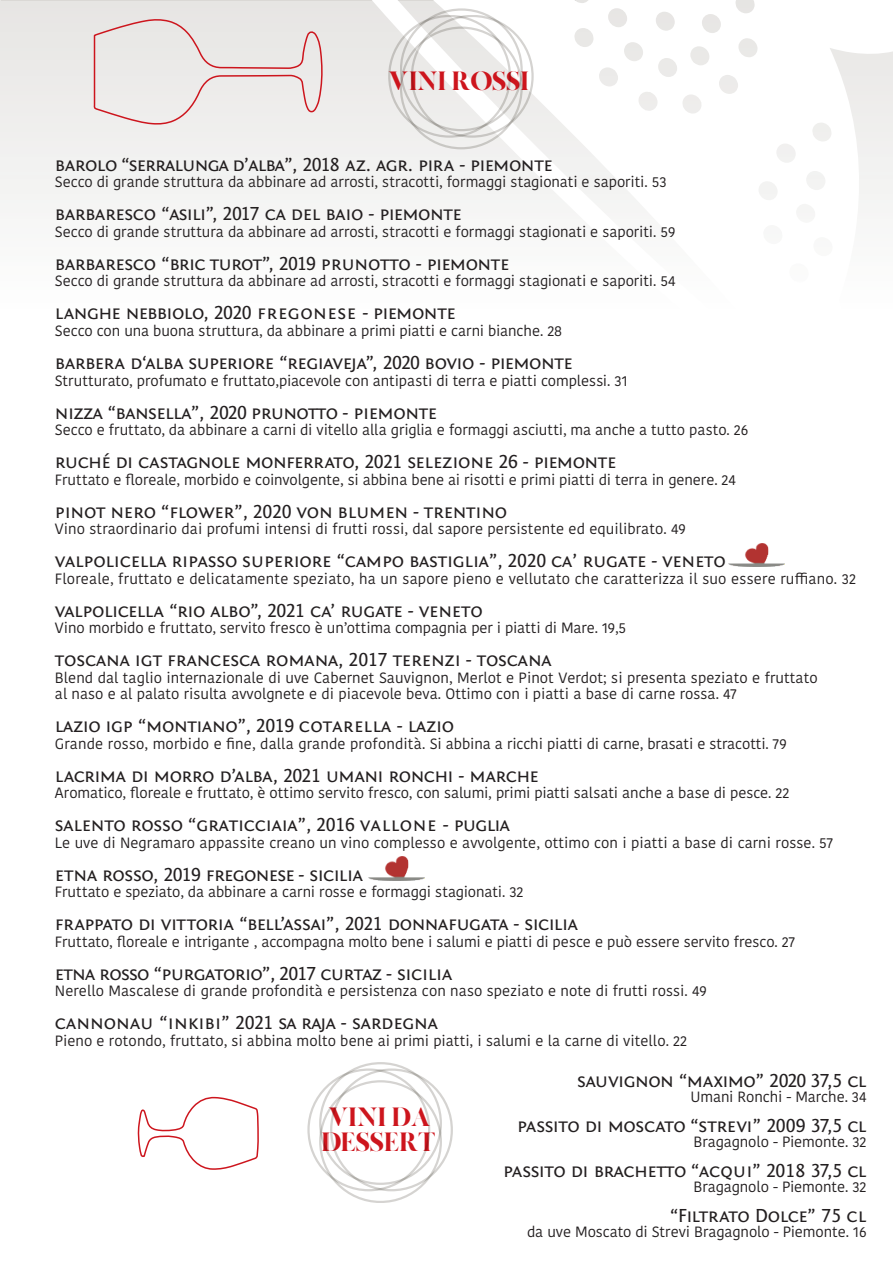
<style>
.page{position:relative;width:893px;height:1263px;background:#fff}
.page>*{position:absolute;margin:0;border:0;box-sizing:border-box;transform-origin:0 0}
.t1{font:900 26.4px/24.8px "MADE Canvas";letter-spacing:-.01em;color:#cd151d}
.t2{font:19.8px "Fontin Sans Small Caps";letter-spacing:-.02em;color:#231f20}
.t3{font:19.8px "Fontin Sans Small Caps";letter-spacing:-.045em;color:#231f20}
.t4{font:19.8px "Fontin Sans Small Caps";letter-spacing:-.04em;color:#231f20}
.t5{font:14.85px/16.5px "Kohinoor Devanagari";color:#231f20}
</style>
<div class="page">
<div style="left:0;top:0;width:893px;height:578px;background:linear-gradient(to bottom,#eaeae8,#fff)"></div>
<svg style="left:252px;top:0;width:641px;height:438px"></svg>
<div style="left:400px;top:9px;width:122px;height:122px;border:2px solid #95928b;border-radius:50%"></div>
<div style="left:411px;top:15px;width:122px;height:122px;border:2px solid #95928b;border-radius:50%"></div>
<div style="left:93px;top:17px;width:229px;height:109px;background:#ebeae8"></div>
<div style="left:319px;top:1062px;width:123px;height:123px;border:2px solid #95928b;border-radius:50%"></div>
<div style="left:330px;top:1069px;width:123px;height:122px;border:2px solid #95928b;border-radius:50%"></div>
<svg style="left:138px;top:1096px;width:121px;height:74px"></svg>
<img style="left:728px;top:543px;width:57px;height:24px">
<img style="left:369px;top:857px;width:56px;height:23px">
<h1 class="t1" style="left:388px;top:71px;width:143px">VINI ROSSI</h1>
<h2 class="t3" style="left:55px;top:154px;width:499px">barolo “serralunga d’alba”, 2018 az. agr. pira - piemonte</h2>
<p class="t5" style="left:55px;top:174px;width:613px">Secco di grande struttura da abbinare ad arrosti, stracotti, formaggi stagionati e saporiti. 53</p>
<h2 class="t2" style="left:55px;top:203px;width:408px">barbaresco “asili”, 2017 ca del baio - piemonte</h2>
<p class="t5" style="left:55px;top:224px;width:622px">Secco di grande struttura da abbinare ad arrosti, stracotti e formaggi stagionati e saporiti. 59</p>
<h2 class="t2" style="left:55px;top:253px;width:456px">barbaresco “bric turot”, 2019 prunotto - piemonte</h2>
<p class="t5" style="left:55px;top:273px;width:622px">Secco di grande struttura da abbinare ad arrosti, stracotti e formaggi stagionati e saporiti. 54</p>
<h2 class="t2" style="left:55px;top:302px;width:402px">langhe nebbiolo, 2020 fregonese - piemonte</h2>
<p class="t5" style="left:55px;top:323px;width:509px">Secco con una buona struttura, da abbinare a primi piatti e carni bianche. 28</p>
<h2 class="t2" style="left:55px;top:352px;width:520px">barbera d‘alba superiore “regiaveja”, 2020 bovio - piemonte</h2>
<p class="t5" style="left:55px;top:372px;width:574px">Strutturato, profumato e fruttato,piacevole con antipasti di terra e piatti complessi. 31</p>
<h2 class="t2" style="left:55px;top:401px;width:384px">nizza “bansella”, 2020 prunotto - piemonte</h2>
<p class="t5" style="left:55px;top:422px;width:695px">Secco e fruttato, da abbinare a carni di vitello alla griglia e formaggi asciutti, ma anche a tutto pasto. 26</p>
<h2 class="t2" style="left:55px;top:451px;width:563px">ruché di castagnole monferrato, 2021 selezione 26 - piemonte</h2>
<p class="t5" style="left:55px;top:471px;width:682px">Fruttato e floreale, morbido e coinvolgente, si abbina bene ai risotti e primi piatti di terra in genere. 24</p>
<h2 class="t2" style="left:55px;top:500px;width:454px">pinot nero “flower”, 2020 von blumen - trentino</h2>
<p class="t5" style="left:55px;top:521px;width:632px">Vino straordinario dai profumi intensi di frutti rossi, dal sapore persistente ed equilibrato. 49</p>
<h2 class="t2" style="left:55px;top:550px;width:672px">valpolicella ripasso superiore “campo bastiglia”, 2020 ca’ rugate - veneto</h2>
<p class="t5" style="left:55px;top:570px;width:803px">Floreale, fruttato e delicatamente speziato, ha un sapore pieno e vellutato che caratterizza il suo essere ruffiano. 32</p>
<h2 class="t2" style="left:55px;top:599px;width:429px">valpolicella “rio albo”, 2021 ca’ rugate - veneto</h2>
<p class="t5" style="left:55px;top:620px;width:572px">Vino morbido e fruttato, servito fresco è un’ottima compagnia per i piatti di Mare. 19,5</p>
<h2 class="t2" style="left:55px;top:649px;width:498px">toscana igt francesca romana, 2017 terenzi - toscana</h2>
<p class="t5" style="left:55px;top:669px;width:764px">Blend dal taglio internazionale di uve Cabernet Sauvignon, Merlot e Pinot Verdot; si presenta speziato e fruttato al naso e al palato risulta avvolgnete e di piacevole beva. Ottimo con i piatti a base di carne rossa. 47</p>
<h2 class="t2" style="left:55px;top:715px;width:401px">lazio igp “montiano”, 2019 cotarella - lazio</h2>
<p class="t5" style="left:55px;top:735px;width:733px">Grande rosso, morbido e fine, dalla grande profondità. Si abbina a ricchi piatti di carne, brasati e stracotti. 79</p>
<h2 class="t2" style="left:55px;top:764px;width:485px">lacrima di morro d’alba, 2021 umani ronchi - marche</h2>
<p class="t5" style="left:55px;top:785px;width:736px">Aromatico, floreale e fruttato, è ottimo servito fresco, con salumi, primi piatti salsati anche a base di pesce. 22</p>
<h2 class="t2" style="left:55px;top:814px;width:457px">salento rosso “graticciaia”, 2016 vallone - puglia</h2>
<p class="t5" style="left:55px;top:834px;width:780px">Le uve di Negramaro appassite creano un vino complesso e avvolgente, ottimo con i piatti a base di carni rosse. 57</p>
<h2 class="t2" style="left:55px;top:863px;width:310px">etna rosso, 2019 fregonese - sicilia</h2>
<p class="t5" style="left:55px;top:884px;width:470px">Fruttato e speziato, da abbinare a carni rosse e formaggi stagionati. 32</p>
<h2 class="t2" style="left:55px;top:913px;width:525px">frappato di vittoria “bell’assai”, 2021 donnafugata - sicilia</h2>
<p class="t5" style="left:55px;top:933px;width:742px">Fruttato, floreale e intrigante , accompagna molto bene i salumi e piatti di pesce e può essere servito fresco. 27</p>
<h2 class="t4" style="left:55px;top:962px;width:399px">etna rosso “purgatorio”, 2017 curtaz - sicilia</h2>
<p class="t5" style="left:55px;top:983px;width:653px">Nerello Mascalese di grande profondità e persistenza con naso speziato e note di frutti rossi. 49</p>
<h2 class="t2" style="left:55px;top:1012px;width:384px">cannonau “inkibi” 2021 sa raja - sardegna</h2>
<p class="t5" style="left:55px;top:1032px;width:634px">Pieno e rotondo, fruttato, si abbina molto bene ai primi piatti, i salumi e la carne di vitello. 22</p>
<h1 class="t1" style="left:321px;top:1107px;width:116px">VINI DA<br>DESSERT</h1>
<h2 class="t2" style="left:577px;top:1069px;width:291px">sauvignon “maximo” 2020 37,5 cl</h2>
<p class="t5" style="left:690px;top:1088px;width:178px">Umani Ronchi - Marche. 34</p>
<h2 class="t2" style="left:517px;top:1114px;width:351px">passito di moscato “strevi” 2009 37,5 cl</h2>
<p class="t5" style="left:693px;top:1133px;width:175px">Bragagnolo - Piemonte. 32</p>
<h2 class="t2" style="left:503px;top:1159px;width:365px">passito di brachetto “acqui” 2018 37,5 cl</h2>
<p class="t5" style="left:693px;top:1178px;width:175px">Bragagnolo - Piemonte. 32</p>
<h2 class="t2" style="left:670px;top:1204px;width:198px">“Filtrato Dolce” 75 cl</h2>
<p class="t5" style="left:527px;top:1223px;width:341px">da uve Moscato di Strevi Bragagnolo - Piemonte. 16</p>
</div>
